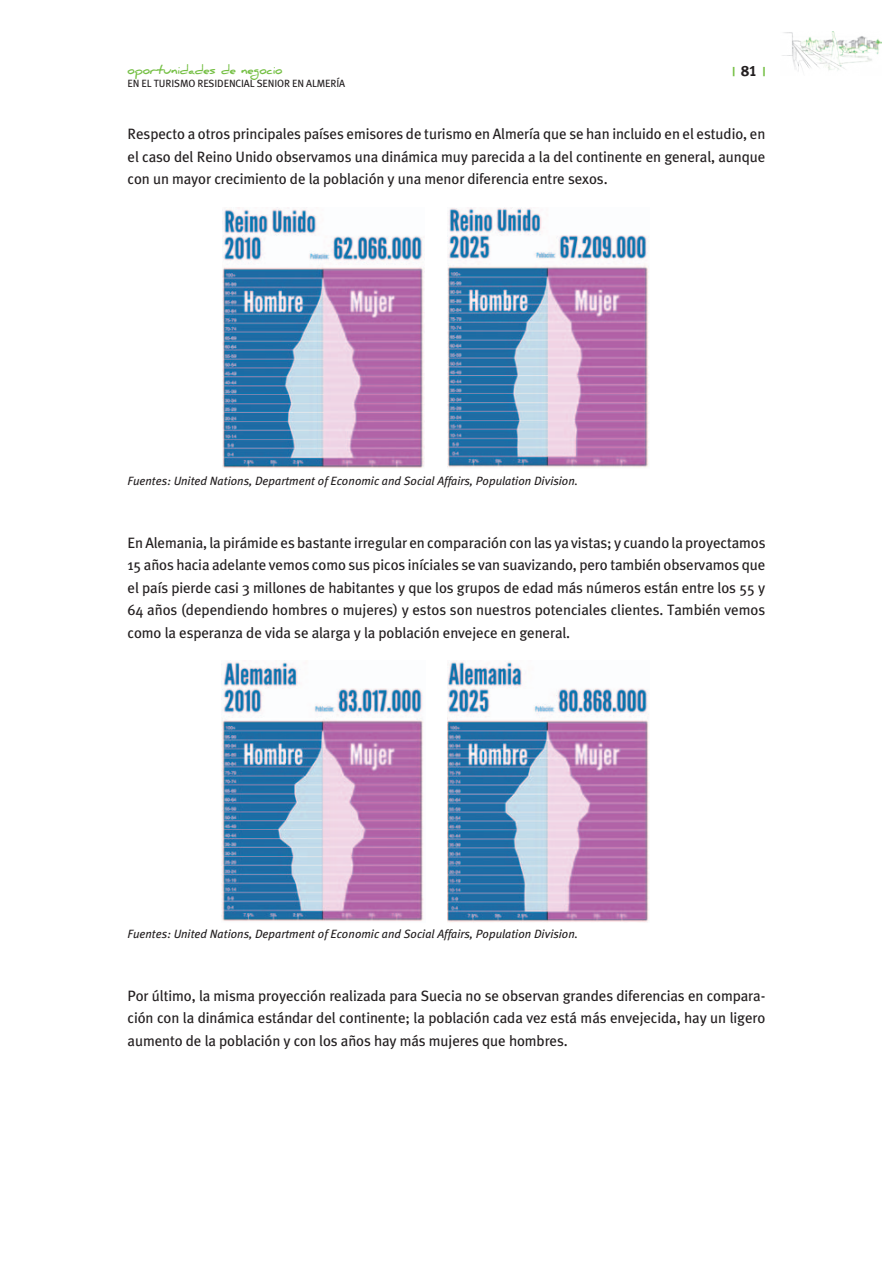
<style>
.page{position:relative;width:893px;height:1263px;background:#fff}
.page>*{position:absolute;margin:0;border:0;box-sizing:border-box;transform-origin:0 0}
.t1{font:15px/22.5px "Meta Plus";letter-spacing:-.01em;color:#231f20;text-align:justify}
.t2{font:italic 12px "Meta Plus";color:#231f20}
.t3{font:700 12px "Daniel";letter-spacing:-.02em;color:#74bf43}
.t4{font:700 12px "Meta Plus";color:#74bf43}
.t5{font:10.5px "Meta Plus";color:#231f20}
.s1{font-family:"Meta Plus Bold Caps";font-weight:400;font-size:15px;color:#231f20}
</style>
<div class="page">
<img style="left:782px;top:32px;width:100px;height:39px">
<img style="left:222px;top:207px;width:202px;height:261px">
<img style="left:447px;top:207px;width:202px;height:261px">
<img style="left:221px;top:660px;width:202px;height:261px">
<img style="left:448px;top:661px;width:201px;height:261px">
<p class="t3" style="left:128px;top:62px;width:156px">oportunidades de negocio</p>
<p class="t4" style="left:733px;top:65px;width:34px">|<span class="s1">81</span>|</p>
<p class="t5" style="left:128px;top:77px;width:34px">enelturismo</p>
<p class="t5" style="left:197px;top:77px;width:6px">residenci</p>
<p class="t5" style="left:244px;top:77px;width:20px">al senior</p>
<p class="t5" style="left:292px;top:77px;width:27px">en almerí</p>
<p class="t5" style="left:339px;top:77px;width:7px">a</p>
<p class="t1" style="left:128px;top:123px;width:639px">Respecto a otros principales países emisores de turismo en Almería que se han incluido en el estudio, en el caso del Reino Unido observamos una dinámica muy parecida a la del continente en general, aunque con un mayor crecimiento de la población y una menor diferencia entre sexos.</p>
<p class="t2" style="left:128px;top:474px;width:452px">Fuentes: United Nations, Department of Economic and Social Affairs, Population Division.</p>
<p class="t1" style="left:128px;top:531px;width:640px">En Alemania, la pirámide es bastante irregular en comparación con las ya vistas; y cuando la proyectamos 15 años hacia adelante vemos como sus picos iníciales se van suavizando, pero también observamos que el país pierde casi 3 millones de habitantes y que los grupos de edad más números están entre los 55 y 64 años (dependiendo hombres o mujeres) y estos son nuestros potenciales clientes. También vemos como la esperanza de vida se alarga y la población envejece en general.</p>
<p class="t2" style="left:128px;top:927px;width:452px">Fuentes: United Nations, Department of Economic and Social Affairs, Population Division.</p>
<p class="t1" style="left:128px;top:984px;width:639px">Por último, la misma proyección realizada para Suecia no se observan grandes diferencias en compara&shy;ción con la dinámica estándar del continente; la población cada vez está más envejecida, hay un ligero aumento de la población y con los años hay más mujeres que hombres.</p>
</div>
